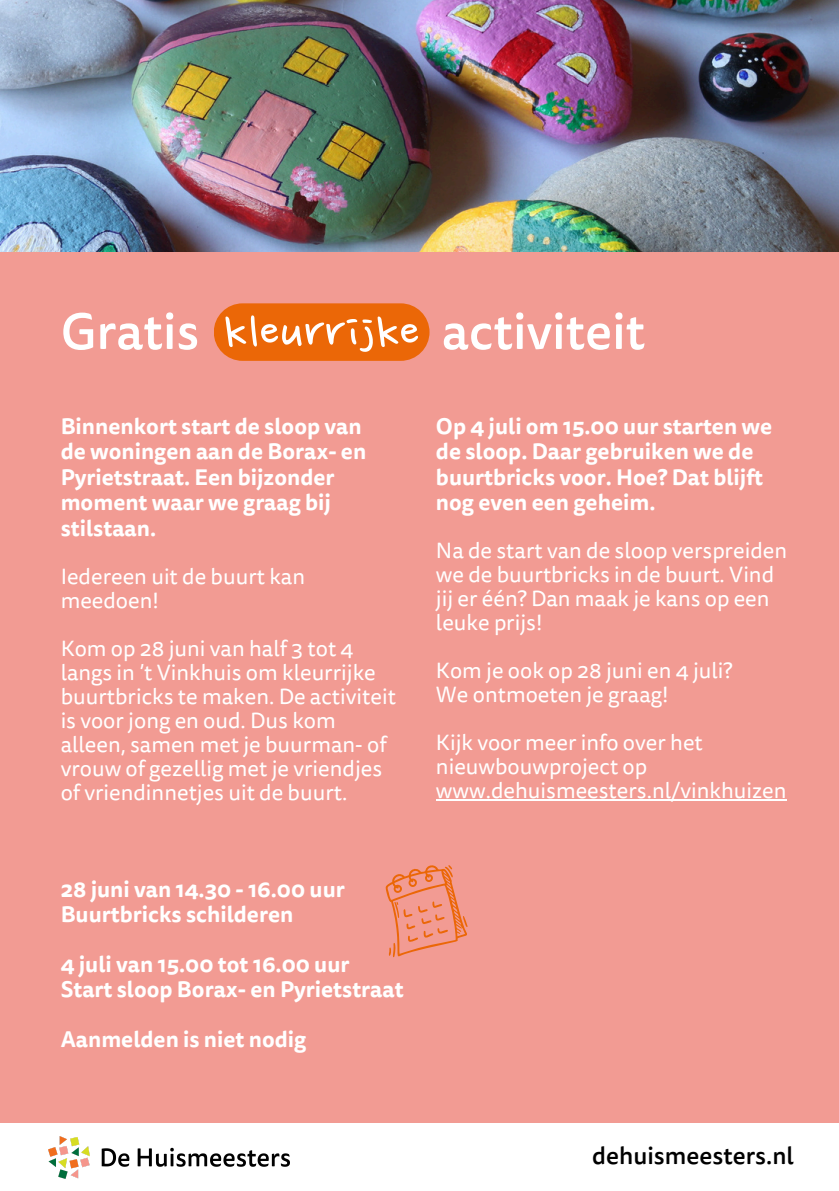
<style>
.page{position:relative;width:839px;height:1191px;background:#fff}
.page>*{position:absolute;margin:0;border:0;box-sizing:border-box;transform-origin:0 0}
.t1{font:58px "Nanum Pen";color:#fff}
.t2{font:500 50px "Tisa Sans Pro";color:#fff}
.t3{font:500 24px "Tisa Sans Pro";color:#000}
.t4{font:22px/24px "Tisa Sans Pro";color:#fff}
.t5{font:700 22px/25.6px "Tisa Sans Pro";color:#fff}
</style>
<div class="page">
<div style="left:0;top:0;width:838px;height:1191px;background:#f29b93"></div>
<div style="left:0;top:1123px;width:838px;height:68px;background:#fff"></div>
<img style="left:49px;top:1137px;width:240px;height:42px">
<img style="left:0;top:0;width:838px;height:252px">
<div style="left:214px;top:303px;width:215px;height:58px;background:#eb6707;border-radius:29px"></div>
<svg style="left:385px;top:865px;width:83px;height:93px"></svg>
<hr style="left:436px;top:800px;width:350px;height:1px;background:#fff">
<h2 class="t2" style="left:61px;top:296px;width:140px">Gratis</h2>
<h3 class="t1" style="left:223px;top:299px;width:197px">kleurrijke</h3>
<h2 class="t2" style="left:442px;top:296px;width:205px">activiteit</h2>
<p class="t5" style="left:61px;top:413px;width:307px">Binnenkort start de sloop van de woningen aan de Borax- en<br>Pyrietstraat. Een bijzonder moment waar we graag bij stilstaan.</p>
<h3 class="t4" style="left:61px;top:565px;width:246px">Iedereen uit de buurt kan meedoen!</h3>
<p class="t4" style="left:61px;top:637px;width:337px">Kom op 28 juni van half 3 tot 4 langs in ’t Vinkhuis om kleurrijke buurtbricks te maken. De activiteit is voor jong en oud. Dus kom alleen, samen met je buurman- of vrouw of gezellig met je vriendjes of vriendinnetjes uit de buurt.</p>
<h3 class="t5" style="left:61px;top:876px;width:285px">28 juni van 14.30 - 16.00 uur<br>Buurtbricks schilderen</h3>
<h3 class="t5" style="left:61px;top:951px;width:344px">4 juli van 15.00 tot 16.00 uur<br>Start sloop Borax- en Pyrietstraat</h3>
<p class="t5" style="left:61px;top:1026px;width:247px">Aanmelden is niet nodig</p>
<p class="t5" style="left:436px;top:413px;width:338px">Op 4 juli om 15.00 uur starten we de sloop. Daar gebruiken we de buurtbricks voor. Hoe? Dat blijft nog even een geheim.</p>
<p class="t4" style="left:436px;top:539px;width:352px">Na de start van de sloop verspreiden we de buurtbricks in de buurt. Vind jij er één? Dan maak je kans op een leuke prijs!</p>
<p class="t4" style="left:436px;top:659px;width:298px">Kom je ook op 28 juni en 4 juli?</p>
<p class="t4" style="left:436px;top:683px;width:234px">We ontmoeten je graag!</p>
<h3 class="t4" style="left:436px;top:731px;width:352px">Kijk voor meer info over het nieuwbouwproject op www.dehuismeesters.nl/vinkhuizen</h3>
<p class="t3" style="left:592px;top:1138px;width:203px">dehuismeesters.nl</p>
</div>
